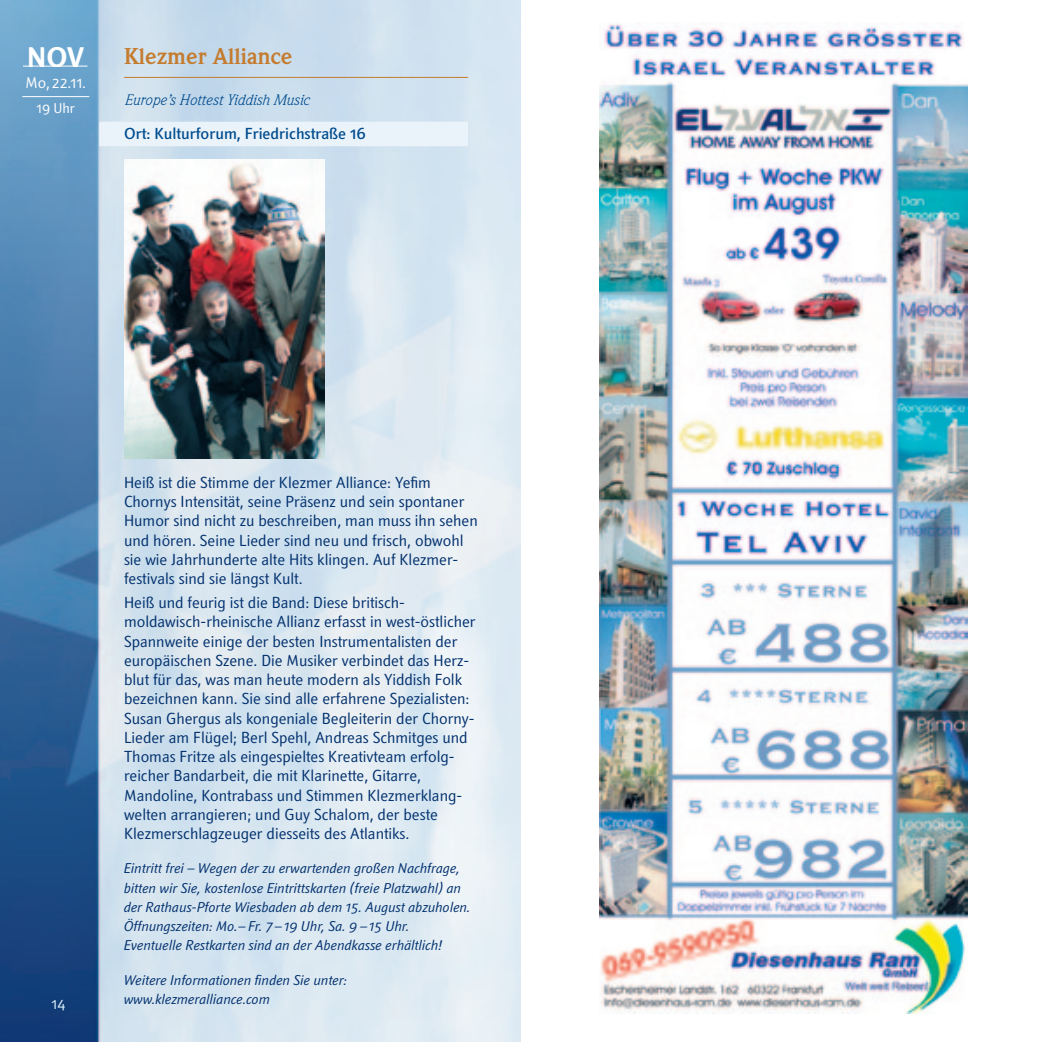
<style>
.page{position:relative;width:1042px;height:1042px;background:#fff}
.page>*{position:absolute;margin:0;border:0;box-sizing:border-box;transform-origin:0 0}
.t1{font:700 28px "Textra LT";color:#fff}
.t2{font:700 22.4px "Weidemann Std";color:#c57b2e}
.t3{font:15.75px/19.2px "Textra LT";color:#01306e}
.t4{font:500 15.75px "Textra LT";color:#004c8e}
.t5{font:15.4px "Textra LT";color:#fff}
.t6{font:italic 14.88px "Weidemann Std";color:#004c8e}
.t7{font:14.88px "Textra LT";color:#dcf2fc}
.t8{font:italic 14px/19.2px "Textra LT";color:#01306e}
.t9{font:14px "Textra LT";color:#fff}
</style>
<div class="page">
<img style="left:0;top:0;width:521px;height:1042px">
<hr style="left:124px;top:77px;width:344px;height:1px;background:#c57b2e">
<div style="left:99px;top:122px;width:369px;height:24px;background:#eaf3fa"></div>
<hr style="left:23px;top:66px;width:65px;height:1px;background:#fff">
<hr style="left:22px;top:96px;width:67px;height:1px;background:#fff">
<img style="left:124px;top:160px;width:200px;height:298px">
<img style="left:599px;top:24px;width:369px;height:990px">
<h1 class="t1" style="left:27px;top:40px;width:58px">NOV</h1>
<p class="t5" style="left:26px;top:73px;width:62px">Mo, 22.11.</p>
<p class="t9" style="left:37px;top:99px;width:40px">19 Uhr</p>
<h2 class="t2" style="left:124px;top:43px;width:170px">Klezmer Alliance</h2>
<p class="t6" style="left:124px;top:91px;width:187px">Europe’s Hottest Yiddish Music</p>
<p class="t4" style="left:124px;top:123px;width:243px">Ort: Kulturforum, Friedrichstraße 16</p>
<p class="t7" style="left:52px;top:995px;width:15px">14</p>
<p class="t3" style="left:124px;top:472px;width:355px">Heiß ist die Stimme der Klezmer Alliance: Yefim Chornys Intensität, seine Präsenz und sein spontaner Humor sind nicht zu beschreiben, man muss ihn sehen und hören. Seine Lieder sind neu und frisch, obwohl sie wie Jahrhunderte alte Hits klingen. Auf Klezmer&shy;festivals sind sie längst Kult.</p>
<p class="t3" style="left:124px;top:593px;width:353px">Heiß und feurig ist die Band: Diese britisch&shy;moldawisch-rheinische Allianz erfasst in west-östlicher Spannweite einige der besten Instrumentalisten der europäischen Szene. Die Musiker verbindet das Herz&shy;blut für das, was man heute modern als Yiddish Folk bezeichnen kann. Sie sind alle erfahrene Spezialisten:<br>Susan Ghergus als kongeniale Begleiterin der Chorny-Lieder am Flügel; Berl Spehl, Andreas Schmitges und Thomas Fritze als eingespieltes Kreativteam erfolg&shy;reicher Bandarbeit, die mit Klarinette, Gitarre, Mandoline, Kontrabass und Stimmen Klezmerklang&shy;welten arrangieren; und Guy Schalom, der beste Klezmerschlagzeuger diesseits des Atlantiks.</p>
<p class="t8" style="left:124px;top:858px;width:348px">Eintritt frei – Wegen der zu erwartenden großen Nachfrage, bitten wir Sie, kostenlose Eintrittskarten (freie Platzwahl) an der Rathaus-Pforte Wiesbaden ab dem 15. August abzuholen.<br>Öffnungszeiten: Mo.– Fr. 7 – 19 Uhr, Sa. 9 – 15 Uhr.<br>Eventuelle Restkarten sind an der Abendkasse erhältlich!</p>
<p class="t8" style="left:124px;top:970px;width:225px">Weitere Informationen finden Sie unter: www.klezmeralliance.com</p>
</div>
